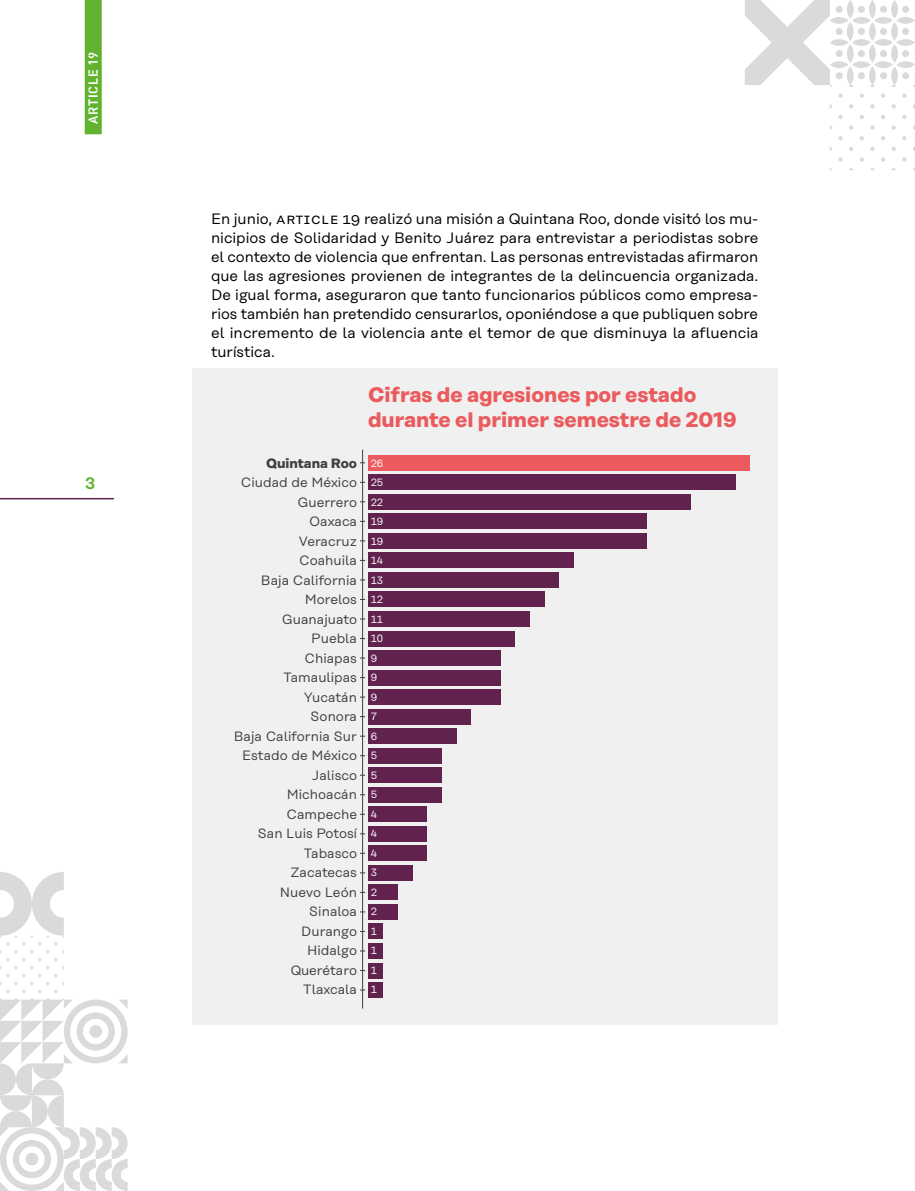
<style>
.page{position:relative;width:915px;height:1191px;background:#fff}
.page>*{position:absolute;margin:0;border:0;box-sizing:border-box;transform-origin:0 0}
.t1{font:700 21px/25.2px "Rational Display";color:#eb5a5c}
.t2{font:600 16.5px "Rational Display";color:#62b22f}
.t3{font:15px/18.9px "Rational Text";letter-spacing:.005em;color:#000;text-align:justify}
.t4{font:13.5px/19.5px "Rational Text";color:#433f41;text-align:right}
.t5{font:700 13.5px "Rational Text";color:#433f41}
.t6{font:13.5px "Vtg Stencil DIN";letter-spacing:.05em;color:#fff}
.t7{font:10.5px/19.5px "Rational Text";color:#fff}
</style>
<div class="page">
<div style="left:85px;top:0;width:17px;height:134px;background:#60b22f"></div>
<svg style="left:838px;top:94px;width:4px;height:4px"></svg>
<svg style="left:849px;top:104px;width:4px;height:4px"></svg>
<svg style="left:859px;top:94px;width:4px;height:4px"></svg>
<svg style="left:870px;top:104px;width:4px;height:4px"></svg>
<svg style="left:838px;top:115px;width:4px;height:4px"></svg>
<svg style="left:849px;top:125px;width:4px;height:5px"></svg>
<svg style="left:860px;top:115px;width:3px;height:4px"></svg>
<svg style="left:870px;top:125px;width:4px;height:5px"></svg>
<svg style="left:891px;top:104px;width:4px;height:4px"></svg>
<svg style="left:902px;top:94px;width:4px;height:4px"></svg>
<svg style="left:881px;top:115px;width:3px;height:4px"></svg>
<svg style="left:891px;top:125px;width:4px;height:5px"></svg>
<svg style="left:902px;top:115px;width:4px;height:4px"></svg>
<svg style="left:838px;top:136px;width:4px;height:4px"></svg>
<svg style="left:849px;top:147px;width:4px;height:4px"></svg>
<svg style="left:859px;top:136px;width:4px;height:4px"></svg>
<svg style="left:870px;top:147px;width:4px;height:4px"></svg>
<svg style="left:838px;top:157px;width:4px;height:5px"></svg>
<svg style="left:859px;top:157px;width:4px;height:5px"></svg>
<svg style="left:891px;top:147px;width:4px;height:4px"></svg>
<svg style="left:902px;top:136px;width:4px;height:4px"></svg>
<svg style="left:881px;top:157px;width:3px;height:5px"></svg>
<svg style="left:902px;top:157px;width:4px;height:5px"></svg>
<div style="left:835px;top:6px;width:7px;height:7px;background:#dadada;border-radius:50%"></div>
<div style="left:857px;top:6px;width:7px;height:7px;background:#dadada;border-radius:50%"></div>
<div style="left:879px;top:6px;width:7px;height:7px;background:#dadada;border-radius:50%"></div>
<div style="left:901px;top:6px;width:7px;height:7px;background:#dadada;border-radius:50%"></div>
<div style="left:901px;top:28px;width:7px;height:7px;background:#dadada;border-radius:50%"></div>
<div style="left:879px;top:28px;width:7px;height:7px;background:#dadada;border-radius:50%"></div>
<div style="left:857px;top:28px;width:7px;height:7px;background:#dadada;border-radius:50%"></div>
<div style="left:835px;top:28px;width:7px;height:7px;background:#dadada;border-radius:50%"></div>
<div style="left:835px;top:50px;width:7px;height:7px;background:#dadada;border-radius:50%"></div>
<div style="left:835px;top:72px;width:7px;height:7px;background:#dadada;border-radius:50%"></div>
<div style="left:857px;top:72px;width:7px;height:7px;background:#dadada;border-radius:50%"></div>
<div style="left:857px;top:50px;width:7px;height:7px;background:#dadada;border-radius:50%"></div>
<div style="left:879px;top:50px;width:7px;height:7px;background:#dadada;border-radius:50%"></div>
<div style="left:879px;top:72px;width:7px;height:7px;background:#dadada;border-radius:50%"></div>
<div style="left:901px;top:72px;width:7px;height:7px;background:#dadada;border-radius:50%"></div>
<div style="left:901px;top:50px;width:7px;height:7px;background:#dadada;border-radius:50%"></div>
<svg style="left:868px;top:0;width:7px;height:19px"></svg>
<svg style="left:890px;top:0;width:7px;height:19px"></svg>
<svg style="left:868px;top:22px;width:7px;height:19px"></svg>
<svg style="left:890px;top:22px;width:7px;height:19px"></svg>
<svg style="left:868px;top:44px;width:7px;height:19px"></svg>
<svg style="left:890px;top:44px;width:7px;height:19px"></svg>
<svg style="left:868px;top:66px;width:7px;height:19px"></svg>
<svg style="left:890px;top:66px;width:7px;height:19px"></svg>
<svg style="left:846px;top:0;width:7px;height:19px"></svg>
<div style="left:846px;top:22px;width:7px;height:19px;background:#dadada;border-radius:50%"></div>
<svg style="left:846px;top:44px;width:7px;height:19px"></svg>
<svg style="left:846px;top:66px;width:7px;height:19px"></svg>
<div style="left:896px;top:39px;width:18px;height:7px;background:#dadada;border-radius:50%"></div>
<div style="left:896px;top:61px;width:18px;height:7px;background:#dadada;border-radius:50%"></div>
<svg style="left:873px;top:39px;width:19px;height:7px"></svg>
<div style="left:873px;top:61px;width:19px;height:7px;background:#dadada;border-radius:50%"></div>
<div style="left:851px;top:39px;width:19px;height:7px;background:#dadada;border-radius:50%"></div>
<div style="left:851px;top:61px;width:19px;height:7px;background:#dadada;border-radius:50%"></div>
<div style="left:829px;top:39px;width:19px;height:7px;background:#dadada;border-radius:50%"></div>
<div style="left:829px;top:61px;width:19px;height:7px;background:#dadada;border-radius:50%"></div>
<div style="left:896px;top:17px;width:18px;height:7px;background:#dadada;border-radius:50%"></div>
<div style="left:873px;top:17px;width:19px;height:7px;background:#dadada;border-radius:50%"></div>
<div style="left:851px;top:17px;width:19px;height:7px;background:#dadada;border-radius:50%"></div>
<div style="left:829px;top:17px;width:19px;height:7px;background:#dadada;border-radius:50%"></div>
<svg style="left:745px;top:0;width:86px;height:87px"></svg>
<hr style="left:0;top:498px;width:114px;height:1px;background:#61234e">
<svg style="left:0;top:872px;width:128px;height:319px"></svg>
<div style="left:192px;top:368px;width:585px;height:656px;background:#f0f0f0"></div>
<div style="left:368px;top:982px;width:14px;height:16px;background:#61234e"></div>
<div style="left:368px;top:962px;width:14px;height:16px;background:#61234e"></div>
<div style="left:368px;top:943px;width:14px;height:15px;background:#61234e"></div>
<div style="left:368px;top:923px;width:14px;height:16px;background:#61234e"></div>
<div style="left:368px;top:904px;width:29px;height:15px;background:#61234e"></div>
<div style="left:368px;top:884px;width:29px;height:16px;background:#61234e"></div>
<div style="left:368px;top:865px;width:44px;height:15px;background:#61234e"></div>
<div style="left:368px;top:845px;width:58px;height:16px;background:#61234e"></div>
<div style="left:368px;top:826px;width:58px;height:15px;background:#61234e"></div>
<div style="left:368px;top:806px;width:58px;height:16px;background:#61234e"></div>
<div style="left:368px;top:787px;width:73px;height:15px;background:#61234e"></div>
<div style="left:368px;top:767px;width:73px;height:16px;background:#61234e"></div>
<div style="left:368px;top:748px;width:73px;height:15px;background:#61234e"></div>
<div style="left:368px;top:728px;width:88px;height:16px;background:#61234e"></div>
<div style="left:368px;top:709px;width:102px;height:15px;background:#61234e"></div>
<div style="left:368px;top:689px;width:132px;height:16px;background:#61234e"></div>
<div style="left:368px;top:669px;width:132px;height:16px;background:#61234e"></div>
<div style="left:368px;top:650px;width:132px;height:16px;background:#61234e"></div>
<div style="left:368px;top:630px;width:146px;height:16px;background:#61234e"></div>
<div style="left:368px;top:611px;width:161px;height:16px;background:#61234e"></div>
<div style="left:368px;top:591px;width:176px;height:16px;background:#61234e"></div>
<div style="left:368px;top:572px;width:190px;height:16px;background:#61234e"></div>
<div style="left:368px;top:552px;width:205px;height:16px;background:#61234e"></div>
<div style="left:368px;top:533px;width:278px;height:16px;background:#61234e"></div>
<div style="left:368px;top:513px;width:278px;height:16px;background:#61234e"></div>
<div style="left:368px;top:494px;width:322px;height:15px;background:#61234e"></div>
<div style="left:368px;top:474px;width:366px;height:16px;background:#61234e"></div>
<div style="left:368px;top:455px;width:381px;height:15px;background:#eb5a5c"></div>
<hr style="left:362px;top:450px;width:1px;height:558px;background:#433f41">
<p class="t6" style="left:85px;top:124px;width:73px;rotate:-90deg">ARTICLE 19</p>
<p class="t2" style="left:85px;top:473px;width:12px">3</p>
<p class="t3" style="left:211px;top:209px;width:549px">En junio, ARTICLE 19 realizó una misión a Quintana Roo, donde visitó los mu&shy;nicipios de Solidaridad y Benito Juárez para entrevistar a periodistas sobre el contexto de violencia que enfrentan. Las personas entrevistadas afirmaron que las agresiones provienen de integrantes de la delincuencia organizada.<br>De igual forma, aseguraron que tanto funcionarios públicos como empresa&shy;rios también han pretendido censurarlos, oponiéndose a que publiquen sobre el incremento de la violencia ante el temor de que disminuya la afluencia turística.</p>
<h1 class="t1" style="left:368px;top:382px;width:370px">Cifras de agresiones por estado durante el primer semestre de 2019</h1>
<p class="t5" style="left:266px;top:455px;width:92px">Quintana Roo</p>
<p class="t4" style="left:234px;top:473px;width:125px">Ciudad de México<br>Guerrero<br>Oaxaca<br>Veracruz<br>Coahuila<br>Baja California<br>Morelos<br>Guanajuato<br>Puebla<br>Chiapas<br>Tamaulipas<br>Yucatán<br>Sonora<br>Baja California Sur<br>Estado de México<br>Jalisco<br>Michoacán<br>Campeche<br>San Luis Potosí<br>Tabasco<br>Zacatecas<br>Nuevo León<br>Sinaloa<br>Durango<br>Hidalgo<br>Querétaro<br>Tlaxcala</p>
<p class="t7" style="left:370px;top:453px;width:14px">26<br>25<br>22<br>19<br>19<br>14<br>13<br>12<br>11<br>10<br>9<br>9<br>9<br>7<br>6<br>5<br>5<br>5<br>4<br>4<br>4<br>3<br>2<br>2<br>1<br>1<br>1<br>1</p>
</div>
